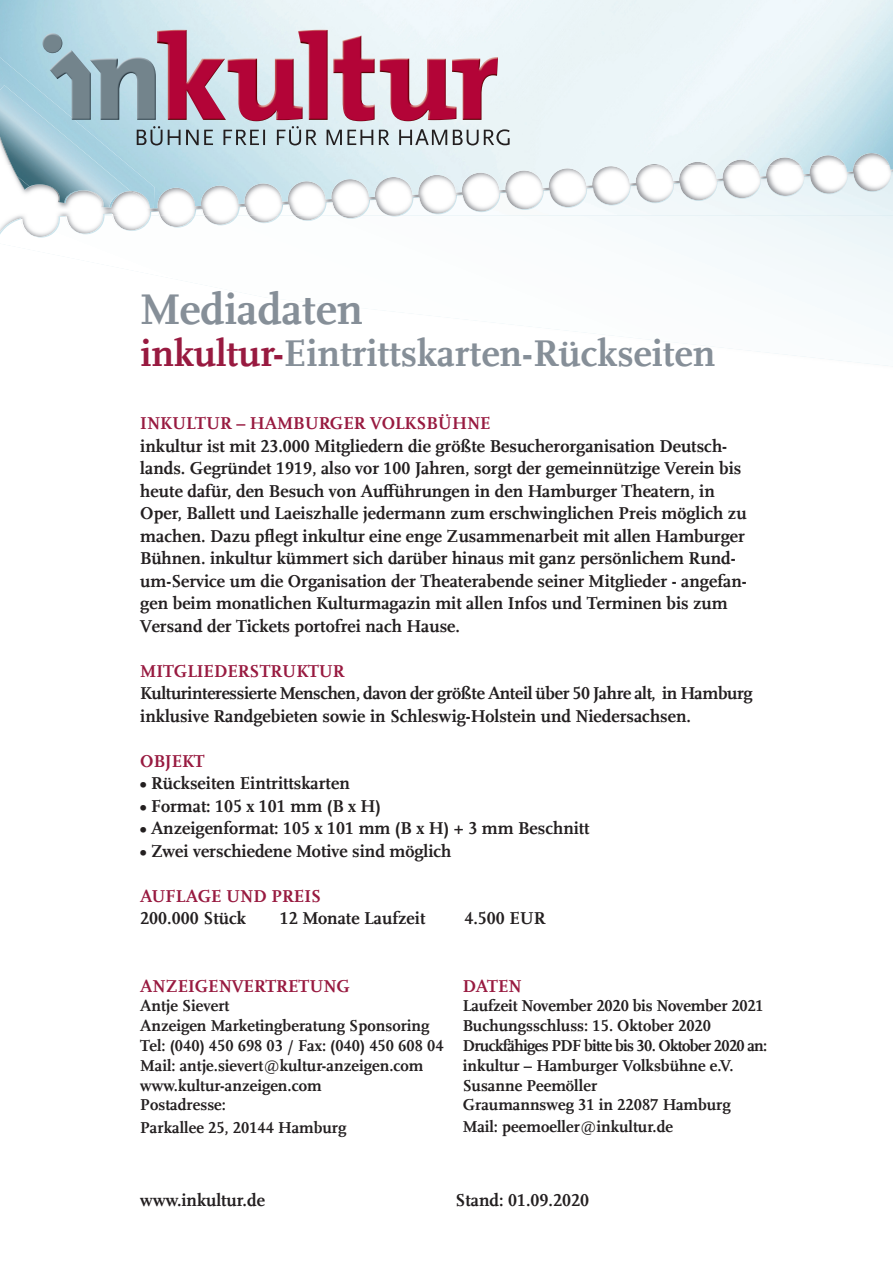
<style>
.page{position:relative;width:893px;height:1263px;background:#fff}
.page>*{position:absolute;margin:0;border:0;box-sizing:border-box;transform-origin:0 0}
.t1{font:700 45px "Scala Offc";color:#868f98}
.t2{font:700 39px "Scala Offc";color:#868f98}
.t3{font:700 18px/22.5px "Scala Offc";color:#231f20}
.t4{font:700 18px/22.5px "Scala Offc";letter-spacing:-.02em;color:#231f20}
.t5{font:700 18px "Scala Offc";color:#981a40}
.t6{font:700 16.5px/19.8px "Scala Offc";color:#231f20}
.s1{color:#981a40}
</style>
<div class="page">
<img style="left:636px;top:139px;width:253px;height:26px">
<img style="left:59px;top:165px;width:795px;height:50px">
<img style="left:0;top:57px;width:154px;height:115px">
<img style="left:58px;top:165px;width:73px;height:43px">
<img style="left:0;top:90px;width:110px;height:117px">
<img style="left:91px;top:57px;width:65px;height:63px">
<img style="left:43px;top:33px;width:19px;height:20px;border-radius:10px">
<img style="left:50px;top:50px;width:41px;height:70px">
<img style="left:298px;top:30px;width:30px;height:90px">
<img style="left:157px;top:30px;width:69px;height:90px">
<img style="left:333px;top:36px;width:42px;height:85px">
<img style="left:452px;top:57px;width:46px;height:63px">
<img style="left:380px;top:58px;width:76px;height:63px">
<img style="left:228px;top:58px;width:75px;height:63px">
<svg style="left:137px;top:121px;width:373px;height:24px;background:#b4c4ca"></svg>
<svg style="left:0;top:215px;width:893px;height:151px"></svg>
<img style="left:104px;top:172px;width:789px;height:43px">
<h1 class="t1" style="left:140px;top:285px;width:224px">Mediadaten</h1>
<h2 class="t2" style="left:140px;top:332px;width:577px"><span class="s1">inkultur-</span>Eintrittskarten-Rückseiten</h2>
<p class="t5" style="left:140px;top:413px;width:352px">INKULTUR – HAMBURGER VOLKSBÜHNE</p>
<p class="t3" style="left:140px;top:435px;width:608px">inkultur ist mit 23.000 Mitgliedern die größte Besucherorganisation Deutsch&shy;lands. Gegründet 1919, also vor 100 Jahren, sorgt der gemeinnützige Verein bis heute dafür, den Besuch von Aufführungen in den Hamburger Theatern, in Oper, Ballett und Laeiszhalle jedermann zum erschwinglichen Preis möglich zu machen. Dazu pflegt inkultur eine enge Zusammenarbeit mit allen Hamburger Bühnen. inkultur kümmert sich darüber hinaus mit ganz persönlichem Rund&shy;um-Service um die Organisation der Theaterabende seiner Mitglieder - angefan&shy;gen beim monatlichen Kulturmagazin mit allen Infos und Terminen bis zum Versand der Tickets portofrei nach Hause.</p>
<p class="t5" style="left:140px;top:661px;width:206px">MITGLIEDERSTRUKTUR</p>
<p class="t4" style="left:140px;top:683px;width:614px">Kulturinteressierte Menschen, davon der größte Anteil über 50 Jahre alt, in Hamburg inklusive Randgebieten sowie in Schleswig-Holstein und Niedersachsen.</p>
<p class="t5" style="left:140px;top:751px;width:66px">OBJEKT</p>
<p class="t3" style="left:140px;top:773px;width:211px">• Rückseiten Eintrittskarten</p>
<p class="t3" style="left:140px;top:795px;width:242px">• Format: 105 x 101 mm (B x H)</p>
<p class="t3" style="left:140px;top:818px;width:451px">• Anzeigenformat: 105 x 101 mm (B x H) + 3 mm Beschnitt</p>
<p class="t3" style="left:140px;top:840px;width:313px">• Zwei verschiedene Motive sind möglich</p>
<p class="t5" style="left:140px;top:886px;width:182px">AUFLAGE UND PREIS</p>
<p class="t3" style="left:140px;top:908px;width:107px">200.000 Stück</p>
<p class="t3" style="left:280px;top:908px;width:147px">12 Monate Laufzeit</p>
<p class="t3" style="left:464px;top:908px;width:83px">4.500 EUR</p>
<p class="t5" style="left:140px;top:976px;width:211px">ANZEIGENVERTRETUNG</p>
<p class="t6" style="left:140px;top:996px;width:305px">Antje Sievert<br>Anzeigen Marketingberatung Sponsoring<br>Tel: (040) 450 698 03 / Fax: (040) 450 608 04<br>Mail: antje.sievert@kultur-anzeigen.com www.kultur-anzeigen.com<br>Postadresse:</p>
<p class="t6" style="left:140px;top:1118px;width:208px">Parkallee 25, 20144 Hamburg</p>
<p class="t5" style="left:463px;top:976px;width:60px">DATEN</p>
<p class="t6" style="left:463px;top:996px;width:306px">Laufzeit November 2020 bis November 2021<br>Buchungsschluss: 15. Oktober 2020<br>Druckfähiges PDF bitte bis 30. Oktober 2020 an: inkultur – Hamburger Volksbühne e.V.<br>Susanne Peemöller<br>Graumannsweg 31 in 22087 Hamburg</p>
<p class="t6" style="left:463px;top:1117px;width:212px">Mail: peemoeller@inkultur.de</p>
<p class="t3" style="left:140px;top:1190px;width:126px">www.inkultur.de</p>
<p class="t3" style="left:455px;top:1190px;width:135px">Stand: 01.09.2020</p>
</div>
